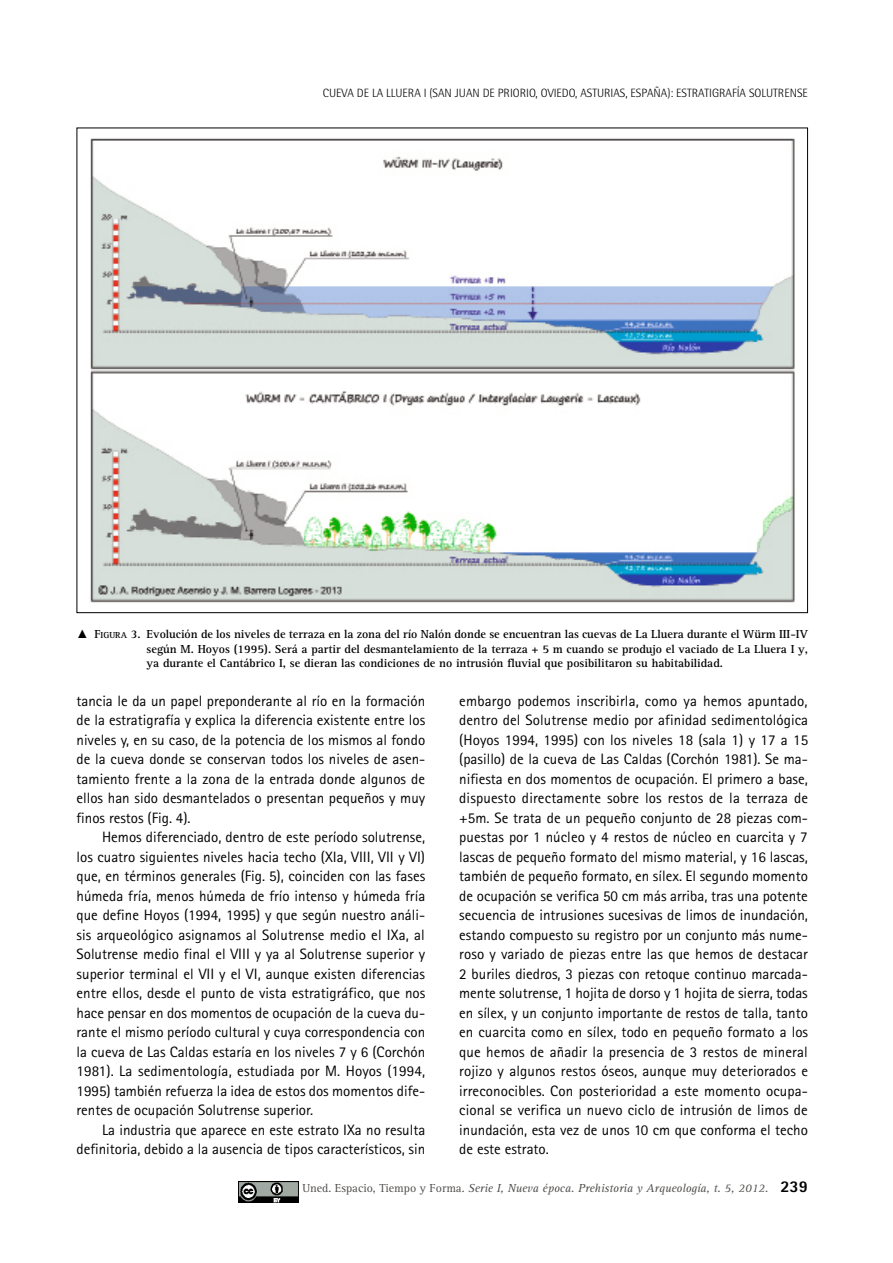
<style>
.page{position:relative;width:893px;height:1263px;background:#fff}
.page>*{position:absolute;margin:0;border:0;box-sizing:border-box;transform-origin:0 0}
.PARRAFO{font:15px/19.5px "Rotis Sans Serif Std";color:#000;text-align:justify}
.PIE_FOTO{font:700 12px/14.2px "Rotis Serif Std";color:#000;text-align:justify}
.t1{font:300 12px "Rotis Semi Sans Std";color:#000}
.t2{font:italic 12px "Rotis Serif Std";color:#514f4d}
.s1{font-family:"Times New Roman";font-weight:400}
.s2{font-style:inherit}
.s3{font-size:9px}
.s4{font-style:normal}
.s5{font-family:"Rotis Sans Serif Std";font-weight:800;font-style:normal;font-size:16.5px;color:#000}
</style>
<div class="page">
<img style="left:238px;top:1181px;width:61px;height:21px">
<img style="left:90px;top:138px;width:705px;height:465px">
<p class="t1" style="left:323px;top:86px;width:486px">CUEVA DE LA LLUERA I (SAN JUAN DE PRIORIO, OVIEDO, ASTURIAS, ESPAÑA): ESTRATIGRAFÍA SOLUTRENSE</p>
<p class="PIE_FOTO" style="left:147px;top:627px;width:663px;text-indent:-70px"><span class="s1">▲</span> <span class="s2">F</span><span class="s3">IGURA</span> <span class="s2">3.</span> Evolución de los niveles de terraza en la zona del río Nalón donde se encuentran las cuevas de La Lluera durante el Würm III-IV según M. Hoyos (1995). Será a partir del desmantelamiento de la terraza + 5 m cuando se produjo el vaciado de La Lluera I y, ya durante el Cantábrico I, se dieran las condiciones de no intrusión fluvial que posibilitaron su habitabilidad.</p>
<p class="PARRAFO" style="left:77px;top:691px;width:350px">tancia le da un papel preponderante al río en la formación de la estratigrafía y explica la diferencia existente entre los niveles y, en su caso, de la potencia de los mismos al fondo de la cueva donde se conservan todos los niveles de asen&shy;tamiento frente a la zona de la entrada donde algunos de ellos han sido desmantelados o presentan pequeños y muy finos restos (Fig. 4).</p>
<p class="PARRAFO" style="left:77px;top:827px;width:350px;text-indent:26px">Hemos diferenciado, dentro de este período solutrense, los cuatro siguientes niveles hacia techo (XIa, VIII, VII y VI) que, en términos generales (Fig. 5), coinciden con las fases húmeda fría, menos húmeda de frío intenso y húmeda fría que define Hoyos (1994, 1995) y que según nuestro análi&shy;sis arqueológico asignamos al Solutrense medio el IXa, al Solutrense medio final el VIII y ya al Solutrense superior y superior terminal el VII y el VI, aunque existen diferencias entre ellos, desde el punto de vista estratigráfico, que nos hace pensar en dos momentos de ocupación de la cueva du&shy;rante el mismo período cultural y cuya correspondencia con la cueva de Las Caldas estaría en los niveles 7 y 6 (Corchón 1981). La sedimentología, estudiada por M. Hoyos (1994, 1995) también refuerza la idea de estos dos momentos dife&shy;rentes de ocupación Solutrense superior.</p>
<p class="PARRAFO" style="left:77px;top:1120px;width:350px;text-align:right">La industria que aparece en este estrato IXa no resulta definitoria, debido a la ausencia de tipos característicos, sin</p>
<p class="PARRAFO" style="left:459px;top:691px;width:350px">embargo podemos inscribirla, como ya hemos apuntado, dentro del Solutrense medio por afinidad sedimentológica (Hoyos 1994, 1995) con los niveles 18 (sala 1) y 17 a 15 (pasillo) de la cueva de Las Caldas (Corchón 1981). Se ma&shy;nifiesta en dos momentos de ocupación. El primero a base, dispuesto directamente sobre los restos de la terraza de +5m. Se trata de un pequeño conjunto de 28 piezas com&shy;puestas por 1 núcleo y 4 restos de núcleo en cuarcita y 7 lascas de pequeño formato del mismo material, y 16 lascas, también de pequeño formato, en sílex. El segundo momento de ocupación se verifica 50 cm más arriba, tras una potente secuencia de intrusiones sucesivas de limos de inundación, estando compuesto su registro por un conjunto más nume&shy;roso y variado de piezas entre las que hemos de destacar 2 buriles diedros, 3 piezas con retoque continuo marcada&shy;mente solutrense, 1 hojita de dorso y 1 hojita de sierra, todas en sílex, y un conjunto importante de restos de talla, tanto en cuarcita como en sílex, todo en pequeño formato a los que hemos de añadir la presencia de 3 restos de mineral rojizo y algunos restos óseos, aunque muy deteriorados e irreconocibles. Con posterioridad a este momento ocupa&shy;cional se verifica un nuevo ciclo de intrusión de limos de inundación, esta vez de unos 10 cm que conforma el techo de este estrato.</p>
<p class="t2" style="left:302px;top:1181px;width:507px"><span class="s4">Uned. Espacio, Tiempo y Forma.</span> Serie I, Nueva época. Prehistoria y Arqueología, t. 5, 2012. <span class="s5">239</span></p>
</div>
